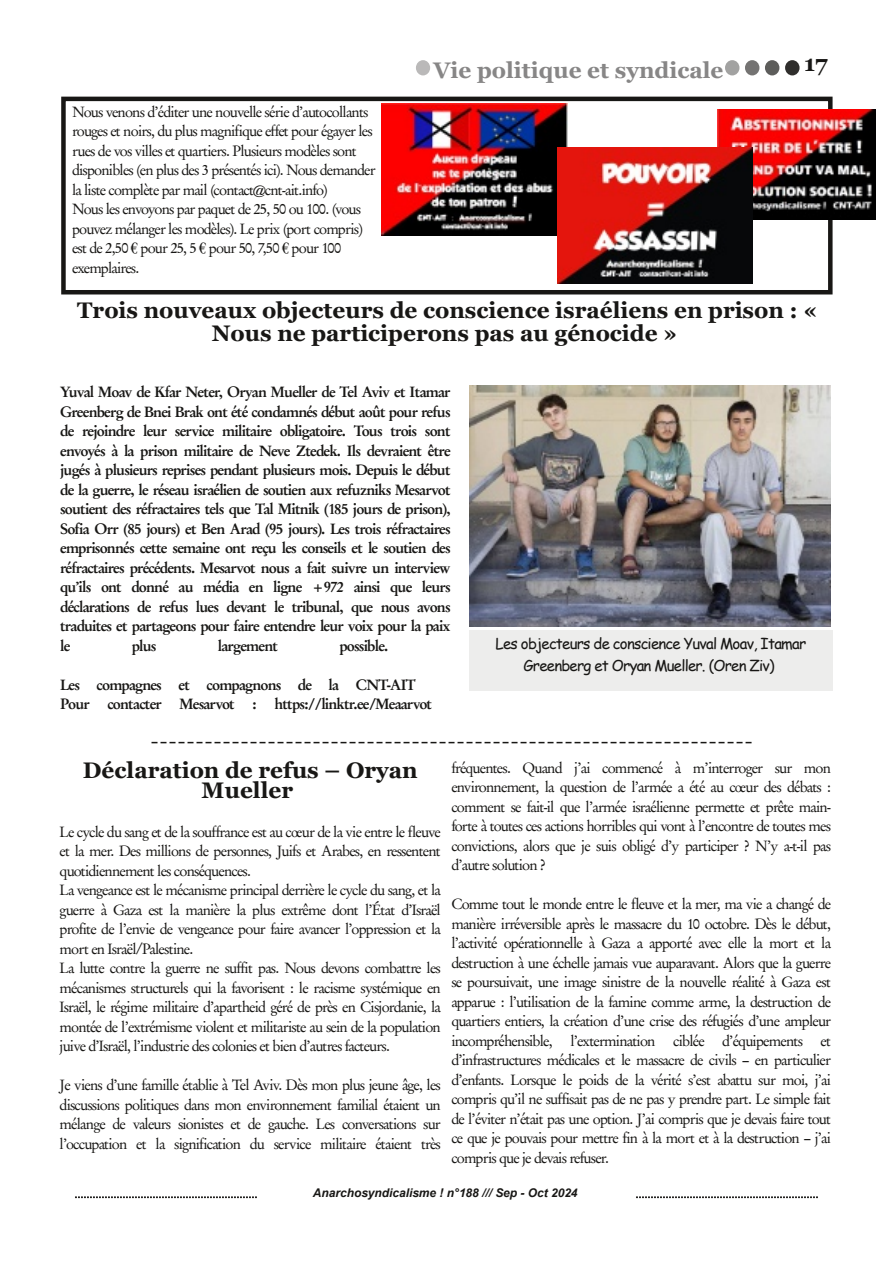
<style>
.page{position:relative;width:893px;height:1263px;background:#fff}
.page>*{position:absolute;margin:0;border:0;box-sizing:border-box;transform-origin:0 0}
.t1{font:700 22.5px/22.5px "Georgia";color:#181715;text-align:center}
.t2{font:700 22.5px "Georgia";color:#878686}
.t3{font:15px/19.5px "Garamond No 8";letter-spacing:-.055em;color:#181715;text-align:justify}
.t4{font:500 15px/19.5px "Garamond No 8";letter-spacing:-.05em;color:#181715;text-align:justify}
.t5{font:15px/22.5px "Comic Sans MS";letter-spacing:-.05em;color:#181715;text-align:center}
.t6{font:italic 700 12px "Arial";letter-spacing:-.005em;color:#181715}
</style>
<div class="page">
<svg style="left:636px;top:1196px;width:182px;height:2px"></svg>
<svg style="left:75px;top:1196px;width:182px;height:2px"></svg>
<div style="left:765px;top:60px;width:14px;height:15px;background:#5d5d5b;border-radius:50%"></div>
<div style="left:416px;top:60px;width:14px;height:15px;background:#bab9b9;border-radius:50%"></div>
<div style="left:785px;top:60px;width:15px;height:15px;background:#181715;border-radius:50%;opacity:.9"></div>
<div style="left:745px;top:60px;width:14px;height:15px;background:#747372;border-radius:50%"></div>
<div style="left:725px;top:60px;width:14px;height:15px;background:#a2a2a1;border-radius:50%"></div>
<svg style="left:152px;top:742px;width:600px;height:1px"></svg>
<div style="left:469px;top:630px;width:363px;height:61px;background:#ededec"></div>
<div style="left:61px;top:97px;width:772px;height:197px;border:4px solid #181715"></div>
<img style="left:382px;top:104px;width:186px;height:132px">
<img style="left:718px;top:110px;width:157px;height:109px">
<img style="left:558px;top:147px;width:194px;height:137px">
<img style="left:469px;top:386px;width:362px;height:241px">
<h1 class="t2" style="left:433px;top:57px;width:291px">Vie politique et syndicale</h1>
<h1 class="t1" style="left:804px;top:52px;width:25px">17</h1>
<p class="t3" style="left:72px;top:102px;width:305px;text-align:left">Nous venons d’éditer une nouvelle série d’autocollants rouges et noirs, du plus magnifique effet pour égayer les rues de vos villes et quartiers. Plusieurs modèles sont disponibles (en plus des 3 présentés ici). Nous demander la liste complète par mail (contact@cnt-ait.info)<br>Nous les envoyons par paquet de 25, 50 ou 100. (vous pouvez mélanger les modèles). Le prix (port compris) est de 2,50 € pour 25, 5 € pour 50, 7,50 € pour 100 exemplaires.</p>
<h1 class="t1" style="left:77px;top:299px;width:742px">Trois nouveaux objecteurs de conscience israéliens en prison : «<br>Nous ne participerons pas au génocide »</h1>
<p class="t4" style="left:60px;top:382px;width:392px">Yuval Moav de Kfar Neter, Oryan Mueller de Tel Aviv et Itamar Greenberg de Bnei Brak ont été condamnés début août pour refus de rejoindre leur service militaire obligatoire. Tous trois sont envoyés à la prison militaire de Neve Ztedek. Ils devraient être jugés à plusieurs reprises pendant plusieurs mois. Depuis le début de la guerre, le réseau israélien de soutien aux refuzniks Mesarvot soutient des réfractaires tels que Tal Mitnik (185 jours de prison), Sofia Orr (85 jours) et Ben Arad (95 jours). Les trois réfractaires emprisonnés cette semaine ont reçu les conseils et le soutien des réfractaires précédents. Mesarvot nous a fait suivre un interview qu’ils ont donné au média en ligne +972 ainsi que leurs déclarations de refus lues devant le tribunal, que nous avons traduites et partageons pour faire entendre leur voix pour la paix le</p>
<p class="t5" style="left:496px;top:631px;width:312px">Les objecteurs de conscience Yuval Moav, Itamar<br>Greenberg et Oryan Mueller. (Oren Ziv)</p>
<p class="t4" style="left:132px;top:636px;width:26px">plus</p>
<p class="t4" style="left:218px;top:636px;width:62px">largement</p>
<p class="t4" style="left:339px;top:636px;width:50px">possible.</p>
<p class="t4" style="left:60px;top:675px;width:373px">Les compagnes et compagnons de la CNT-AIT<br>Pour contacter Mesarvot : https://linktr.ee/Meaarvot</p>
<h1 class="t1" style="left:83px;top:761px;width:336px;line-height:19.5px">Déclaration de refus – Oryan<br>Mueller</h1>
<p class="t3" style="left:60px;top:822px;width:383px;text-align:left">Le cycle du sang et de la souffrance est au cœur de la vie entre le fleuve et la mer. Des millions de personnes, Juifs et Arabes, en ressentent quotidiennement les conséquences.<br>La vengeance est le mécanisme principal derrière le cycle du sang, et la guerre à Gaza est la manière la plus extrême dont l’État d’Israël profite de l’envie de vengeance pour faire avancer l’oppression et la mort en Israël/Palestine.<br>La lutte contre la guerre ne suffit pas. Nous devons combattre les mécanismes structurels qui la favorisent : le racisme systémique en Israël, le régime militaire d’apartheid géré de près en Cisjordanie, la montée de l’extrémisme violent et militariste au sein de la population juive d’Israël, l’industrie des colonies et bien d’autres facteurs.</p>
<p class="t3" style="left:60px;top:1075px;width:383px">Je viens d’une famille établie à Tel Aviv. Dès mon plus jeune âge, les discussions politiques dans mon environnement familial étaient un mélange de valeurs sionistes et de gauche. Les conversations sur l’occupation et la signification du service militaire étaient très</p>
<p class="t3" style="left:451px;top:758px;width:381px">fréquentes. Quand j’ai commencé à m’interroger sur mon environnement, la question de l’armée a été au cœur des débats : comment se fait-il que l’armée israélienne permette et prête main&shy;forte à toutes ces actions horribles qui vont à l’encontre de toutes mes convictions, alors que je suis obligé d’y participer ? N’y a-t-il pas d’autre solution ?</p>
<p class="t3" style="left:451px;top:894px;width:381px">Comme tout le monde entre le fleuve et la mer, ma vie a changé de manière irréversible après le massacre du 10 octobre. Dès le début, l’activité opérationnelle à Gaza a apporté avec elle la mort et la destruction à une échelle jamais vue auparavant. Alors que la guerre se poursuivait, une image sinistre de la nouvelle réalité à Gaza est apparue : l’utilisation de la famine comme arme, la destruction de quartiers entiers, la création d’une crise des réfugiés d’une ampleur incompréhensible, l’extermination ciblée d’équipements et d’infrastructures médicales et le massacre de civils – en particulier d’enfants. Lorsque le poids de la vérité s’est abattu sur moi, j’ai compris qu’il ne suffisait pas de ne pas y prendre part. Le simple fait de l’éviter n’était pas une option. J’ai compris que je devais faire tout ce que je pouvais pour mettre fin à la mort et à la destruction – j’ai compris que je devais refuser.</p>
<p class="t6" style="left:313px;top:1186px;width:266px">Anarchosyndicalisme ! n°188 /// Sep - Oct 2024</p>
</div>
